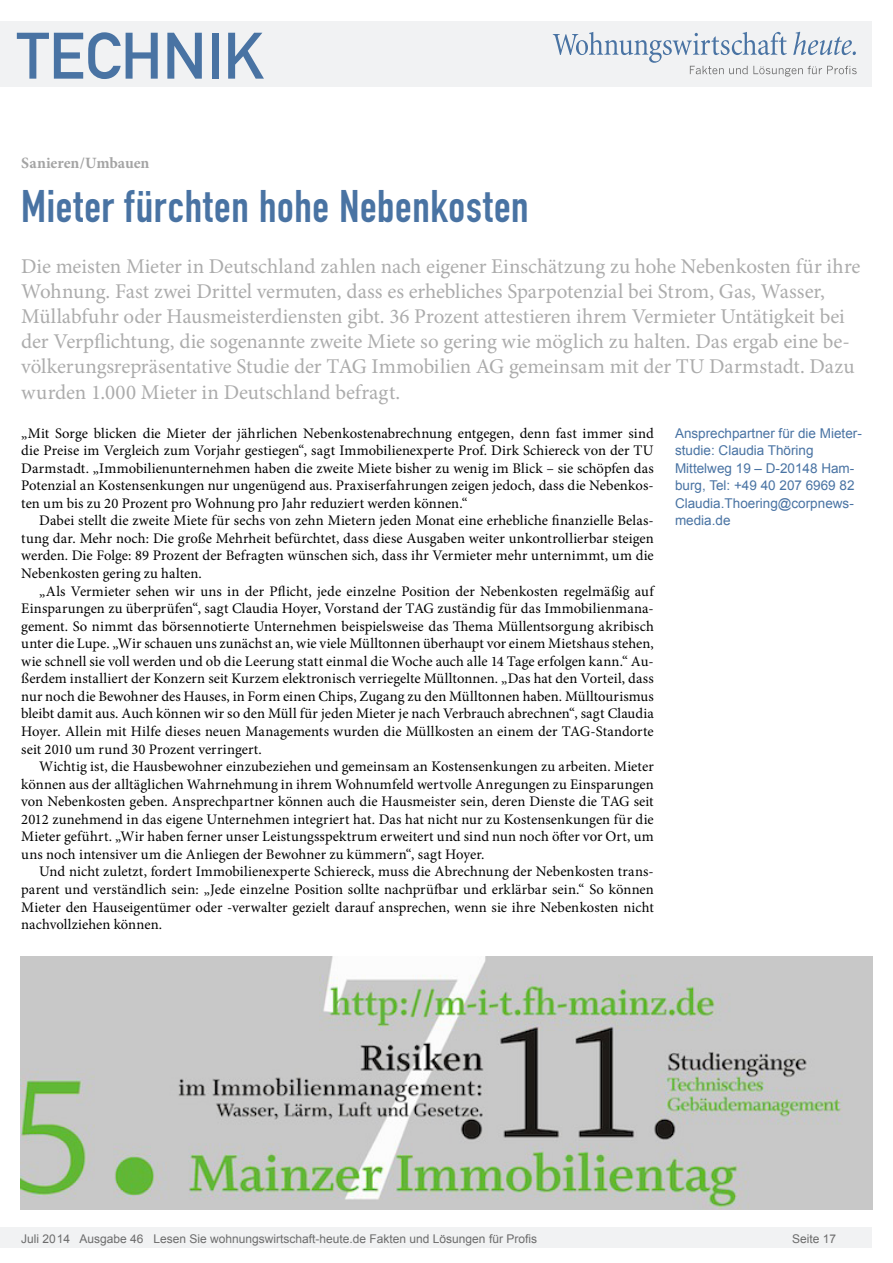
<style>
.page{position:relative;width:893px;height:1263px;background:#fff}
.page>*{position:absolute;margin:0;border:0;box-sizing:border-box;transform-origin:0 0}
.t1{font:64.5px "DIN Mittelschrift";color:#4973a3}
.t2{font:45px "DIN Engschrift";letter-spacing:.015em;color:#4973a3}
.t3{font:21px/25.2px "Minion Pro";letter-spacing:-.005em;color:#acacac}
.t4{font:700 15.75px "Minion Pro";letter-spacing:-.005em;color:#a4a4a4}
.t5{font:14.7px/17.5px "Minion Pro";color:#000;text-align:justify}
.t6{font:13.5px/17.5px "Arial";color:#4973a3}
.t7{font:12px "Arial";color:#6c6c6c}
</style>
<div class="page">
<div style="left:0;top:1227px;width:872px;height:20px;background:#f1f2f3"></div>
<div style="left:0;top:21px;width:872px;height:66px;background:#f1f2f3"></div>
<svg style="left:553px;top:32px;width:304px;height:45px"></svg>
<img style="left:21px;top:957px;width:851px;height:253px">
<h1 class="t1" style="left:17px;top:18px;width:249px">TECHNIK</h1>
<p class="t4" style="left:21px;top:152px;width:130px">Sanieren/Umbauen</p>
<h2 class="t2" style="left:21px;top:180px;width:509px">Mieter fürchten hohe Nebenkosten</h2>
<p class="t3" style="left:21px;top:253px;width:841px">Die meisten Mieter in Deutschland zahlen nach eigener Einschätzung zu hohe Nebenkosten für ihre Wohnung. Fast zwei Drittel vermuten, dass es erhebliches Sparpotenzial bei Strom, Gas, Wasser, Müllabfuhr oder Hausmeisterdiensten gibt. 36 Prozent attestieren ihrem Vermieter Untätigkeit bei der Verpflichtung, die sogenannte zweite Miete so gering wie möglich zu halten. Das ergab eine be&shy;völkerungsrepräsentative Studie der TAG Immobilien AG gemeinsam mit der TU Darmstadt. Dazu wurden 1.000 Mieter in Deutschland befragt.</p>
<p class="t6" style="left:675px;top:424px;width:188px">Ansprechpartner für die Mieter&shy;studie: Claudia Thöring<br>Mittelweg 19 – D-20148 Ham&shy;burg, Tel: +49 40 207 6969 82<br>Claudia.Thoering@corpnews&shy;media.de</p>
<p class="t5" style="left:21px;top:424px;width:634px">„Mit Sorge blicken die Mieter der jährlichen Nebenkostenabrechnung entgegen, denn fast immer sind die Preise im Vergleich zum Vorjahr gestiegen“, sagt Immobilienexperte Prof. Dirk Schiereck von der TU Darmstadt. „Immobilienunternehmen haben die zweite Miete bisher zu wenig im Blick – sie schöpfen das Potenzial an Kostensenkungen nur ungenügend aus. Praxiserfahrungen zeigen jedoch, dass die Nebenkos&shy;ten um bis zu 20 Prozent pro Wohnung pro Jahr reduziert werden können.“</p>
<p class="t5" style="left:21px;top:512px;width:634px;text-indent:18px">Dabei stellt die zweite Miete für sechs von zehn Mietern jeden Monat eine erhebliche finanzielle Belas&shy;tung dar. Mehr noch: Die große Mehrheit befürchtet, dass diese Ausgaben weiter unkontrollierbar steigen werden. Die Folge: 89 Prozent der Befragten wünschen sich, dass ihr Vermieter mehr unternimmt, um die Nebenkosten gering zu halten.</p>
<p class="t5" style="left:21px;top:582px;width:634px;text-indent:18px">„Als Vermieter sehen wir uns in der Pflicht, jede einzelne Position der Nebenkosten regelmäßig auf Einsparungen zu überprüfen“, sagt Claudia Hoyer, Vorstand der TAG zuständig für das Immobilienmana&shy;gement. So nimmt das börsennotierte Unternehmen beispielsweise das Thema Müllentsorgung akribisch unter die Lupe. „Wir schauen uns zunächst an, wie viele Mülltonnen überhaupt vor einem Mietshaus stehen, wie schnell sie voll werden und ob die Leerung statt einmal die Woche auch alle 14 Tage erfolgen kann.“ Au&shy;ßerdem installiert der Konzern seit Kurzem elektronisch verriegelte Mülltonnen. „Das hat den Vorteil, dass nur noch die Bewohner des Hauses, in Form einen Chips, Zugang zu den Mülltonnen haben. Mülltourismus bleibt damit aus. Auch können wir so den Müll für jeden Mieter je nach Verbrauch abrechnen“, sagt Claudia Hoyer. Allein mit Hilfe dieses neuen Managements wurden die Müllkosten an einem der TAG-Standorte seit 2010 um rund 30 Prozent verringert.</p>
<p class="t5" style="left:21px;top:758px;width:634px;text-indent:18px">Wichtig ist, die Hausbewohner einzubeziehen und gemeinsam an Kostensenkungen zu arbeiten. Mieter können aus der alltäglichen Wahrnehmung in ihrem Wohnumfeld wertvolle Anregungen zu Einsparungen von Nebenkosten geben. Ansprechpartner können auch die Hausmeister sein, deren Dienste die TAG seit 2012 zunehmend in das eigene Unternehmen integriert hat. Das hat nicht nur zu Kostensenkungen für die Mieter geführt. „Wir haben ferner unser Leistungsspektrum erweitert und sind nun noch öfter vor Ort, um uns noch intensiver um die Anliegen der Bewohner zu kümmern“, sagt Hoyer.</p>
<p class="t5" style="left:21px;top:863px;width:634px;text-indent:18px">Und nicht zuletzt, fordert Immobilienexperte Schiereck, muss die Abrechnung der Nebenkosten trans&shy;parent und verständlich sein: „Jede einzelne Position sollte nachprüfbar und erklärbar sein.“ So können Mieter den Hauseigentümer oder -verwalter gezielt darauf ansprechen, wenn sie ihre Nebenkosten nicht nachvollziehen können.</p>
<p class="t7" style="left:21px;top:1230px;width:517px">Juli 2014 Ausgabe 46 Lesen Sie wohnungswirtschaft-heute.de Fakten und Lösungen für Profis</p>
<p class="t7" style="left:792px;top:1231px;width:46px">Seite 17</p>
</div>
